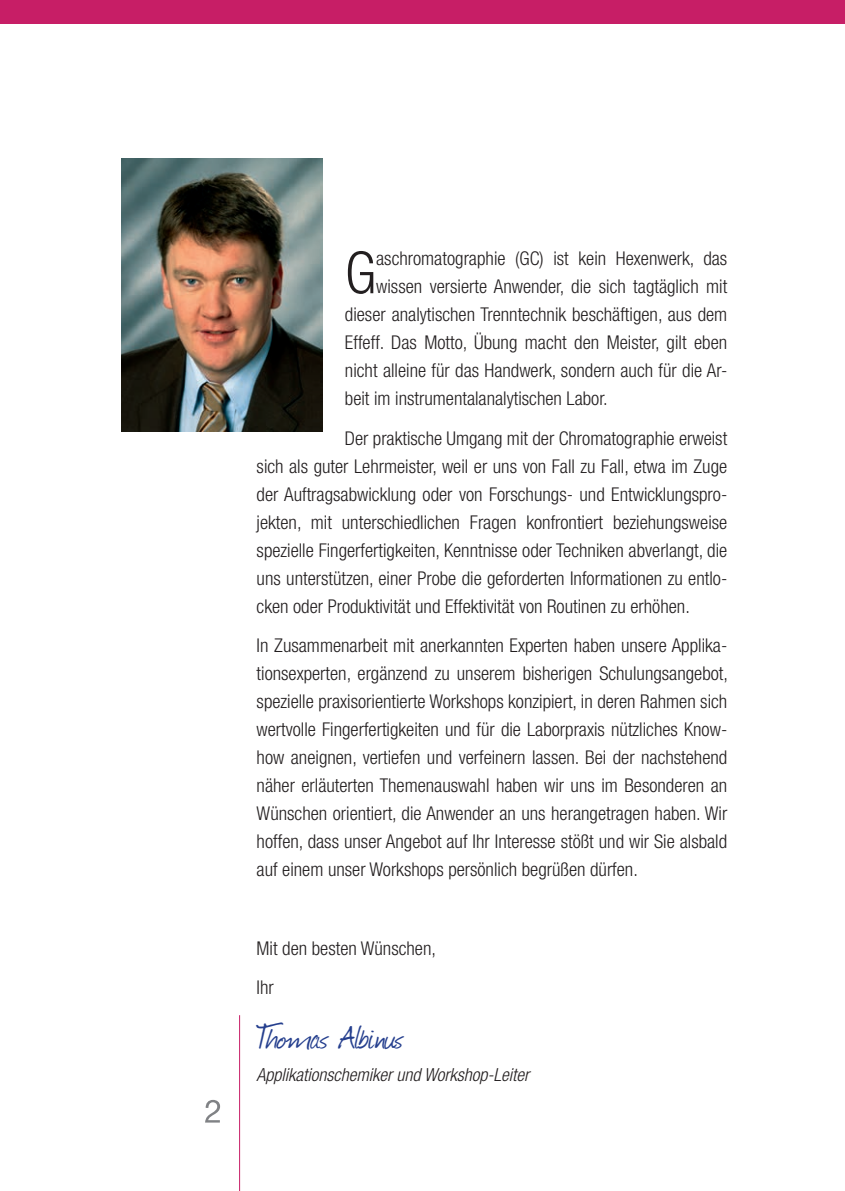
<style>
.page{position:relative;width:845px;height:1191px;background:#fff}
.page>*{position:absolute;margin:0;border:0;box-sizing:border-box;transform-origin:0 0}
.t1{font:300 condensed 58.2px "Helvetica Neue";color:#231f20}
.t2{font:38px "Journal";color:#253f8e}
.t3{font:300 condensed 19px/28px "Helvetica Neue";color:#231f20;text-align:justify}
.t4{font:italic 300 condensed 18px "Helvetica Neue";color:#231f20}
</style>
<div class="page">
<img style="left:122px;top:159px;width:200px;height:272px">
<hr style="left:239px;top:1015px;width:1px;height:176px;background:#c71e66">
<svg style="left:205px;top:1099px;width:15px;height:23px"></svg>
<div style="left:0;top:0;width:840px;height:24px;background:#c71e66"></div>
<div style="left:840px;top:0;width:5px;height:24px;background:#c71e66"></div>
<h1 class="t1" style="left:345px;top:239px;width:33px">G</h1>
<p class="t3" style="left:376px;top:244px;width:352px">aschromatographie (GC) ist kein Hexenwerk, das</p>
<p class="t3" style="left:376px;top:272px;width:353px">wissen versierte Anwender, die sich tagtäglich mit</p>
<p class="t3" style="left:345px;top:300px;width:384px">dieser analytischen Trenntechnik beschäftigen, aus dem</p>
<p class="t3" style="left:345px;top:328px;width:384px">Effeff. Das Motto, Übung macht den Meister, gilt eben</p>
<p class="t3" style="left:345px;top:356px;width:384px">nicht alleine für das Handwerk, sondern auch für die Ar-</p>
<p class="t3" style="left:345px;top:384px;width:264px">beit im instrumentalanalytischen Labor.</p>
<p class="t3" style="left:257px;top:424px;width:472px;text-indent:88px">Der praktische Umgang mit der Chromatographie erweist sich als guter Lehrmeister, weil er uns von Fall zu Fall, etwa im Zuge der Auftragsabwicklung oder von Forschungs- und Entwicklungspro&shy;jekten, mit unterschiedlichen Fragen konfrontiert beziehungsweise spezielle Fingerfertigkeiten, Kenntnisse oder Techniken abverlangt, die uns unterstützen, einer Probe die geforderten Informationen zu entlo&shy;cken oder Produktivität und Effektivität von Routinen zu erhöhen.</p>
<p class="t3" style="left:257px;top:631px;width:473px">In Zusammenarbeit mit anerkannten Experten haben unsere Applika&shy;tionsexperten, ergänzend zu unserem bisherigen Schulungsangebot, spezielle praxisorientierte Workshops konzipiert, in deren Rahmen sich wertvolle Fingerfertigkeiten und für die Laborpraxis nützliches Know&shy;how aneignen, vertiefen und verfeinern lassen. Bei der nachstehend näher erläuterten Themenauswahl haben wir uns im Besonderen an Wünschen orientiert, die Anwender an uns herangetragen haben. Wir hoffen, dass unser Angebot auf Ihr Interesse stößt und wir Sie alsbald auf einem unser Workshops persönlich begrüßen dürfen.</p>
<p class="t3" style="left:257px;top:928px;width:181px;line-height:39.4px">Mit den besten Wünschen,<br>Ihr</p>
<h2 class="t2" style="left:257px;top:1011px;width:148px">Thomas Albinus</h2>
<p class="t4" style="left:257px;top:1064px;width:274px">Applikationschemiker und Workshop-Leiter</p>
</div>
